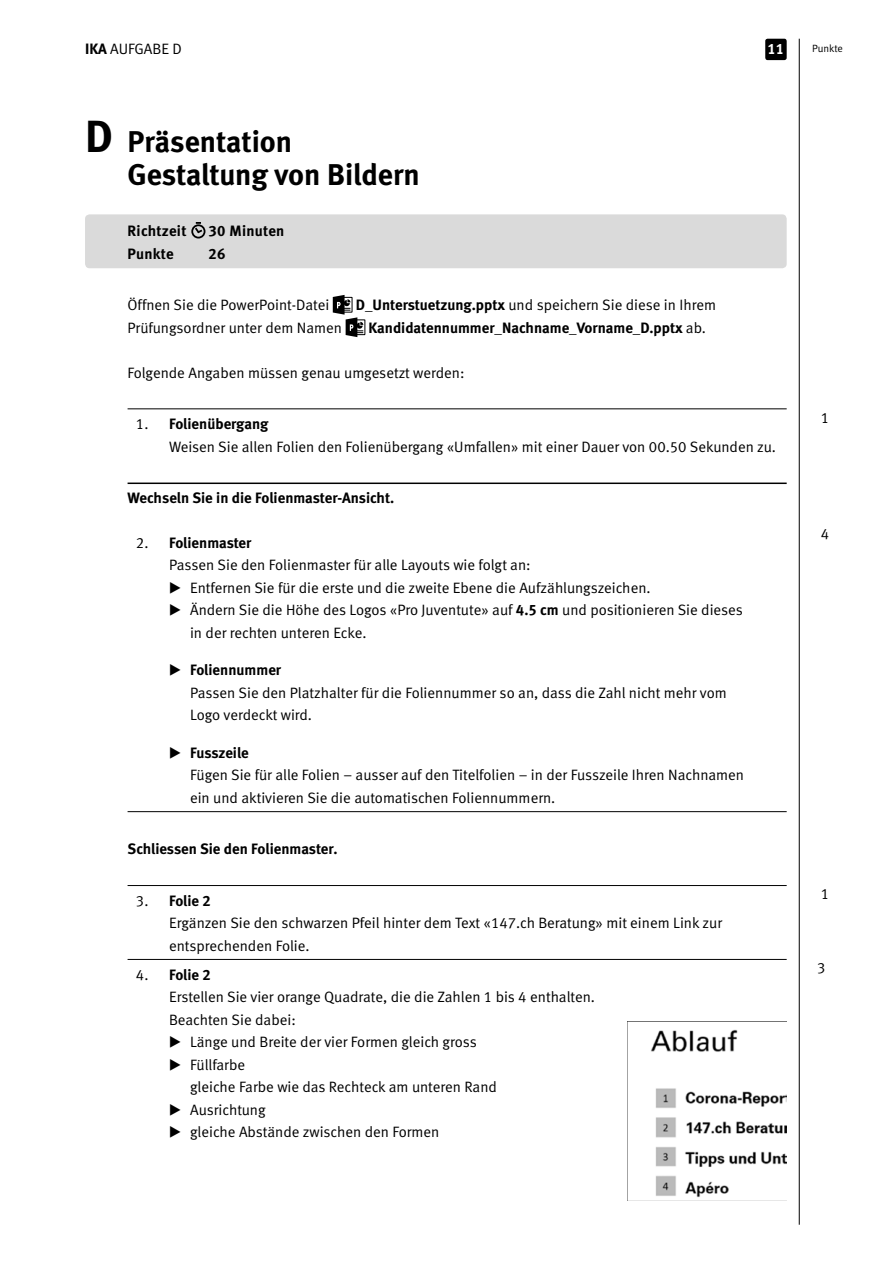
<style>
.page{position:relative;width:893px;height:1263px;background:#fff}
.page>*{position:absolute;margin:0;border:0;box-sizing:border-box;transform-origin:0 0}
.t1{font:30px/33px "Meta Bold LF";color:#000}
.t2{font:15px/22.5px "Meta Normal LF";color:#000}
.t3{font:15px "Meta Bold LF";color:#000}
.t4{font:15px "Meta Bold LF";letter-spacing:.02em;color:#000}
.t5{font:15px "Meta Bold LF";color:#fff}
.t6{font:10.5px "Meta Normal LF";letter-spacing:-.005em;color:#000}
.s1{font-family:"Meta Bold LF"}
.s2{font-size:45px}
.s3{font-family:"Meta Normal LF"}
.s4{font-family:"Meta Normal LF";color:#fff}
.s5{font-family:"European Pi Three"}
</style>
<div class="page">
<div style="left:765px;top:39px;width:22px;height:21px;background:#000;border-radius:2px"></div>
<hr style="left:799px;top:39px;width:1px;height:1186px;background:#000">
<div style="left:85px;top:214px;width:702px;height:54px;background:#dadada;border-radius:4px"></div>
<hr style="left:128px;top:409px;width:659px;height:1px;background:#000">
<hr style="left:128px;top:482px;width:659px;height:2px;background:#000">
<hr style="left:128px;top:811px;width:659px;height:1px;background:#000">
<hr style="left:128px;top:885px;width:659px;height:1px;background:#000">
<hr style="left:128px;top:959px;width:659px;height:1px;background:#000">
<div style="left:191px;top:224px;width:14px;height:14px;border:2px solid #000;border-radius:50%"></div>
<svg style="left:193px;top:222px;width:11px;height:13px"></svg>
<div style="left:355px;top:319px;width:10px;height:16px;border:1px solid #000"></div>
<svg style="left:333px;top:295px;width:30px;height:42px"></svg>
<img style="left:651px;top:1029px;width:136px;height:169px">
<p class="t2" style="left:85px;top:38px;width:43px"><span class="s1">IKA</span> Aufgab</p>
<p class="t2" style="left:162px;top:38px;width:22px">e D</p>
<p class="t5" style="left:767px;top:40px;width:18px">11</p>
<p class="t6" style="left:812px;top:43px;width:32px">Punkte</p>
<h1 class="t1" style="left:128px;top:125px;width:294px;text-indent:-43px"><span class="s2">D</span> Präsentation<br>Gestaltung von Bildern</h1>
<p class="t4" style="left:128px;top:222px;width:60px">Richtzeit</p>
<p class="t3" style="left:208px;top:222px;width:78px">30 Minuten</p>
<p class="t3" style="left:128px;top:245px;width:48px">Punkte</p>
<p class="t3" style="left:208px;top:245px;width:19px">26</p>
<p class="t2" style="left:128px;top:293px;width:203px">Öffnen Sie die PowerPoint-Datei</p>
<p class="t2" style="left:356px;top:293px;width:362px"><span class="s1">D_Unterstuetzung.pptx</span> und speichern Sie diese in I hrem</p>
<p class="t2" style="left:128px;top:316px;width:216px">Prüfungsordner unter dem Namen</p>
<p class="t3" style="left:369px;top:318px;width:339px">Kandidatennummer_Nachname_Vorname_D.pptx <span class="s3">ab.</span></p>
<p class="t2" style="left:128px;top:361px;width:338px">Folgende Angaben müssen genau umgesetzt werden:</p>
<p class="t3" style="left:128px;top:415px;width:142px"><span class="s4">0</span><span class="s3">1.</span> Folienübergang</p>
<p class="t2" style="left:169px;top:435px;width:608px">Weisen Sie allen Folien den Folienübergang «Umfallen» mit einer Dauer von 00.50 Sekunden zu.</p>
<p class="t3" style="left:128px;top:489px;width:268px">Wechseln Sie in die Folienmaster-Ansicht.</p>
<p class="t3" style="left:128px;top:534px;width:125px"><span class="s4">0</span><span class="s3">2.</span> Folienmaster</p>
<p class="t2" style="left:169px;top:554px;width:363px">Passen Sie den Folienmaster für alle Layouts wie folgt an:</p>
<p class="t2" style="left:169px;top:576px;width:483px"><span class="s5">E</span> Entfernen Sie für die erste und die zweite Ebene die Aufzählungszeichen.</p>
<p class="t2" style="left:169px;top:599px;width:575px"><span class="s5">E</span> Ändern Sie die Höhe des Logos «Pro Juventute» auf <span class="s1">4.5 cm</span> und positionieren Sie dieses</p>
<p class="t2" style="left:190px;top:621px;width:178px">in der rechten unteren Ecke.</p>
<p class="t3" style="left:169px;top:661px;width:114px"><span class="s5">E</span> Foliennummer</p>
<p class="t2" style="left:190px;top:681px;width:538px">Passen Sie den Platzhalter für die Foliennummer so an, dass die Zahl nicht mehr vom<br>Logo verdeckt wird.</p>
<p class="t3" style="left:169px;top:744px;width:81px"><span class="s5">E</span> Fusszeile</p>
<p class="t2" style="left:190px;top:764px;width:555px">Fügen Sie für alle Folien – ausser auf den Titelfolien – in der Fusszeile I hren Nachnamen ein und aktivieren Sie die automatischen Foliennummern.</p>
<p class="t3" style="left:128px;top:840px;width:211px">Schliessen Sie den Folienmaster.</p>
<p class="t3" style="left:128px;top:891px;width:85px"><span class="s4">0</span><span class="s3">3.</span> Folie 2</p>
<p class="t2" style="left:128px;top:911px;width:26px">E</p>
<p class="t2" style="left:169px;top:911px;width:555px;text-indent:8px">rgänzen Sie den schwarzen Pfeil hinter dem Text «147.ch Beratung» mit einem Link zur entsprechenden Folie.</p>
<p class="t3" style="left:128px;top:965px;width:85px"><span class="s4">0</span><span class="s3">4.</span> Folie 2</p>
<p class="t2" style="left:128px;top:985px;width:26px">E</p>
<p class="t2" style="left:177px;top:985px;width:420px">rstellen Sie vier orange Quadrate, die die Zahlen 1 bis 4 enthalten.</p>
<p class="t2" style="left:169px;top:1008px;width:128px">Beachten Sie dabei:</p>
<p class="t2" style="left:169px;top:1030px;width:309px"><span class="s5">E</span> Länge und Breite der vier Formen gleich gross</p>
<p class="t2" style="left:169px;top:1053px;width:78px"><span class="s5">E</span> Füllfarbe</p>
<p class="t2" style="left:190px;top:1075px;width:308px">gleiche Farbe wie das Rechteck am unteren Rand</p>
<p class="t2" style="left:169px;top:1098px;width:98px"><span class="s5">E</span> Ausrichtung</p>
<p class="t2" style="left:169px;top:1120px;width:272px"><span class="s5">E</span> gleiche Abstände zwischen den Formen</p>
<p class="t2" style="left:821px;top:406px;width:10px">1</p>
<p class="t2" style="left:821px;top:522px;width:10px">4</p>
<p class="t2" style="left:821px;top:882px;width:10px">1</p>
<p class="t2" style="left:817px;top:956px;width:10px">3</p>
</div>
